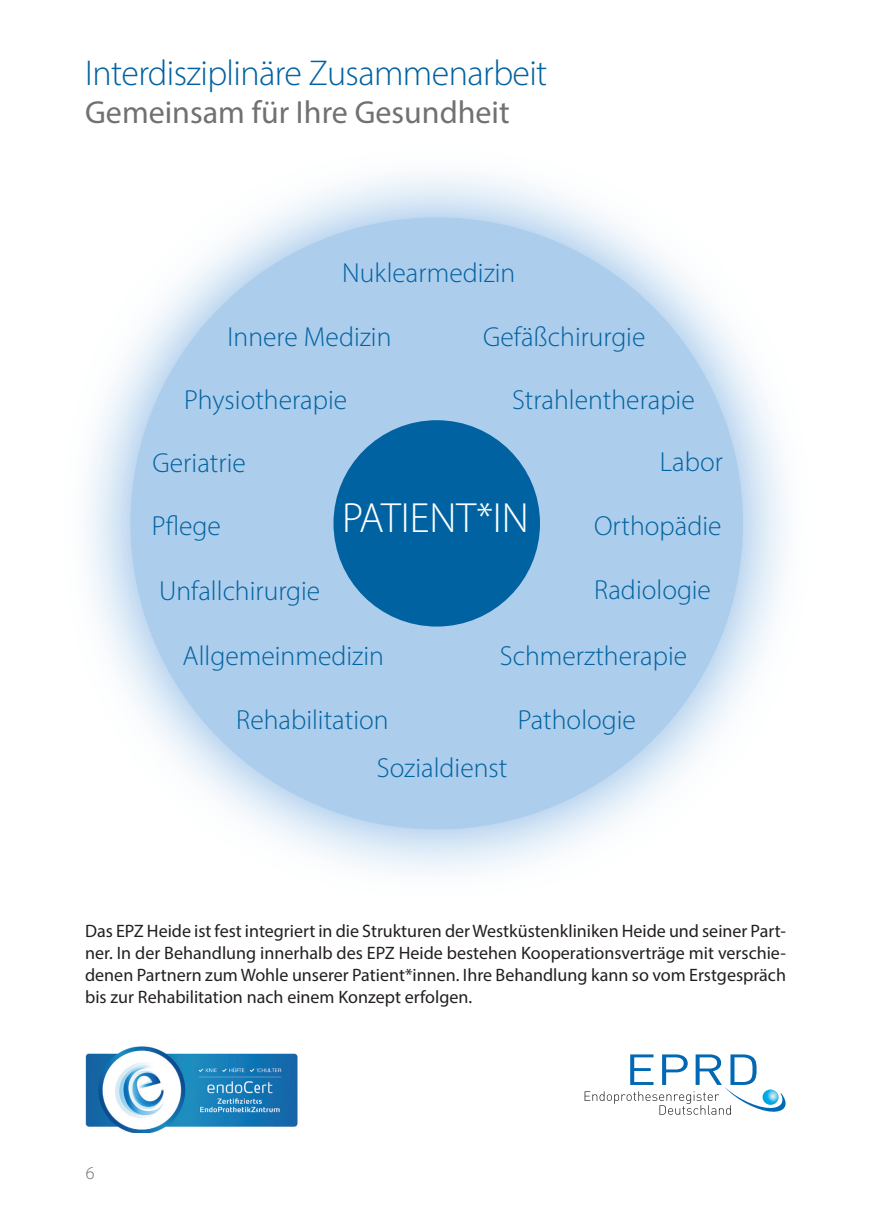
<style>
.page{position:relative;width:874px;height:1225px;background:#fff}
.page>*{position:absolute;margin:0;border:0;box-sizing:border-box;transform-origin:0 0}
.t1{font:42.4px "Myriad Variable Concept";color:#fff}
.t2{font:36px "Myriad Variable Concept";letter-spacing:-.02em;color:#0062a1}
.t3{font:32px "Myriad Pro";color:#707173}
.t4{font:27.6px "Myriad Variable Concept";color:#0062a1}
.t5{font:18px/22px "Myriad Pro";color:#231f20;text-align:justify}
.t6{font:18px "Myriad Variable Concept";color:#6c6d70}
</style>
<div class="page">
<img style="left:87px;top:174px;width:699px;height:699px">
<div style="left:130px;top:217px;width:612px;height:612px;background:#accdeb;border-radius:50%"></div>
<div style="left:333px;top:420px;width:206px;height:206px;background:#0062a1;border-radius:50%"></div>
<svg style="left:584px;top:1054px;width:201px;height:60px"></svg>
<svg style="left:762px;top:1089px;width:16px;height:15px"></svg>
<img style="left:85px;top:1046px;width:173px;height:87px">
<img style="left:258px;top:1053px;width:40px;height:74px">
<h2 class="t2" style="left:85px;top:52px;width:463px">Interdisziplinäre Zusammenarbeit</h2>
<h3 class="t3" style="left:85px;top:93px;width:426px">Gemeinsam für Ihre Gesundheit</h3>
<h3 class="t4" style="left:342px;top:257px;width:175px">Nuklearmedizin</h3>
<h3 class="t4" style="left:227px;top:321px;width:166px">Innere Medizin</h3>
<h3 class="t4" style="left:184px;top:384px;width:164px">Physiotherapie</h3>
<h3 class="t4" style="left:483px;top:321px;width:164px">Gefäßchirurgie</h3>
<h3 class="t4" style="left:512px;top:383px;width:184px">Strahlentherapie</h3>
<h3 class="t4" style="left:152px;top:447px;width:95px">Geriatrie</h3>
<h3 class="t4" style="left:659px;top:446px;width:64px">Labor</h3>
<h3 class="t4" style="left:152px;top:509px;width:71px">Pflege</h3>
<h3 class="t4" style="left:159px;top:574px;width:163px">Unfallchirurgie</h3>
<h1 class="t1" style="left:342px;top:493px;width:188px">PATIENT*IN</h1>
<h3 class="t4" style="left:593px;top:510px;width:129px">Orthopädie</h3>
<h3 class="t4" style="left:593px;top:574px;width:118px">Radiologie</h3>
<h3 class="t4" style="left:182px;top:639px;width:203px">Allgemeinmedizin</h3>
<h3 class="t4" style="left:499px;top:639px;width:189px">Schmerztherapie</h3>
<h3 class="t4" style="left:236px;top:704px;width:154px">Rehabilitation</h3>
<h3 class="t4" style="left:376px;top:751px;width:132px">Sozialdienst</h3>
<h3 class="t4" style="left:517px;top:704px;width:120px">Pathologie</h3>
<p class="t5" style="left:85px;top:919px;width:702px">Das EPZ Heide ist fest integriert in die Strukturen der Westküstenkliniken Heide und seiner Part&shy;ner. In der Behandlung innerhalb des EPZ Heide bestehen Kooperationsverträge mit verschie&shy;denen Partnern zum Wohle unserer Patient*innen. Ihre Behandlung kann so vom Erstgespräch bis zur Rehabilitation nach einem Konzept erfolgen.</p>
<p class="t6" style="left:86px;top:1162px;width:10px">6</p>
</div>
